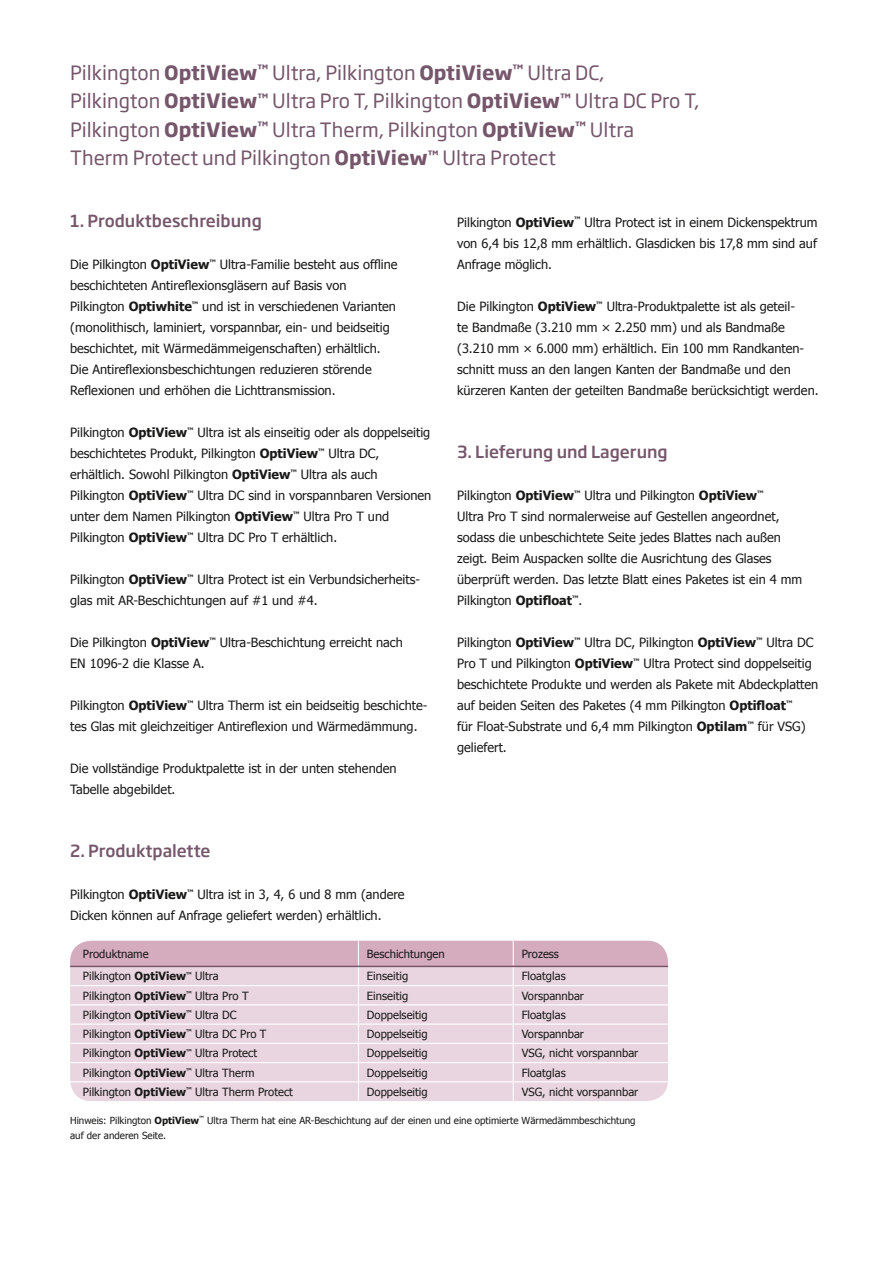
<style>
.page{position:relative;width:893px;height:1263px;background:#fff}
.page>*{position:absolute;margin:0;border:0;box-sizing:border-box;transform-origin:0 0}
.t1{font:19.5px/28.5px "Soho Gothic Pro";color:#75566b}
.t2{font:500 16.5px "Soho Gothic Pro";color:#75566b}
.t3{font:12.75px/21px "Tahoma";color:#191918}
.t4{font:11.25px "Tahoma";color:#191918}
.t5{font:9.75px/15px "Tahoma";color:#191918}
.s1{font-weight:700}
</style>
<div class="page">
<svg style="left:70px;top:941px;width:598px;height:160px;background:#e6d0db"></svg>
<hr style="left:70px;top:966px;width:288px;height:1px;background:#75566b">
<hr style="left:358px;top:966px;width:155px;height:1px;background:#75566b">
<hr style="left:513px;top:966px;width:155px;height:1px;background:#75566b">
<p class="t1" style="left:70px;top:57px;width:631px">Pilkington <span class="s1">OptiView</span><sup>™</sup> Ultra, Pilkington <span class="s1">OptiView</span><sup>™</sup> Ultra DC, Pilkington <span class="s1">OptiView</span><sup>™</sup> Ultra Pro T, Pilkington <span class="s1">OptiView</span><sup>™</sup> Ultra DC Pro T, Pilkington <span class="s1">OptiView</span><sup>™</sup> Ultra Therm, Pilkington <span class="s1">OptiView</span><sup>™</sup> Ultra<br>Therm Protect und Pilkington <span class="s1">OptiView</span><sup>™</sup> Ultra Protect</p>
<p class="t2" style="left:70px;top:208px;width:193px">1. Produktbeschreibung</p>
<p class="t3" style="left:70px;top:253px;width:329px">Die Pilkington <span class="s1">OptiView</span><sup>™</sup> Ultra-Familie besteht aus offline beschichteten Antireflexionsgläsern auf Basis von Pilkington <span class="s1">Optiwhite</span><sup>™</sup> und ist in verschiedenen Varianten (monolithisch, laminiert, vorspannbar, ein- und beidseitig beschichtet, mit Wärmedämmeigenschaften) erhältlich.<br>Die Antireflexionsbeschichtungen reduzieren störende Reflexionen und erhöhen die Lichttransmission.</p>
<p class="t3" style="left:70px;top:421px;width:363px">Pilkington <span class="s1">OptiView</span><sup>™</sup> Ultra ist als einseitig oder als doppelseitig beschichtetes Produkt, Pilkington <span class="s1">OptiView</span><sup>™</sup> Ultra DC, erhältlich. Sowohl Pilkington <span class="s1">OptiView</span><sup>™</sup> Ultra als auch Pilkington <span class="s1">OptiView</span><sup>™</sup> Ultra DC sind in vorspannbaren Versionen unter dem Namen Pilkington <span class="s1">OptiView</span><sup>™</sup> Ultra Pro T und Pilkington <span class="s1">OptiView</span><sup>™</sup> Ultra DC Pro T erhältlich.</p>
<p class="t3" style="left:70px;top:568px;width:351px">Pilkington <span class="s1">OptiView</span><sup>™</sup> Ultra Protect ist ein Verbundsicherheits&shy;glas mit AR-Beschichtungen auf #1 und #4.</p>
<p class="t3" style="left:70px;top:631px;width:334px">Die Pilkington <span class="s1">OptiView</span><sup>™</sup> Ultra-Beschichtung erreicht nach<br>EN 1096-2 die Klasse A.</p>
<p class="t3" style="left:70px;top:694px;width:359px">Pilkington <span class="s1">OptiView</span><sup>™</sup> Ultra Therm ist ein beidseitig beschichte&shy;tes Glas mit gleichzeitiger Antireflexion und Wärmedämmung.</p>
<p class="t3" style="left:70px;top:757px;width:328px">Die vollständige Produktpalette ist in der unten stehenden<br>Tabelle abgebildet.</p>
<p class="t2" style="left:70px;top:838px;width:142px">2. Produktpalette</p>
<p class="t3" style="left:70px;top:883px;width:336px">Pilkington <span class="s1">OptiView</span><sup>™</sup> Ultra ist in 3, 4, 6 und 8 mm (andere<br>Dicken können auf Anfrage geliefert werden) erhältlich.</p>
<p class="t3" style="left:457px;top:211px;width:362px;text-align:justify">Pilkington <span class="s1">OptiView</span><sup>™</sup> Ultra Protect ist in einem Dickenspektrum von 6,4 bis 12,8 mm erhältlich. Glasdicken bis 17,8 mm sind auf Anfrage möglich.</p>
<p class="t3" style="left:457px;top:295px;width:363px">Die Pilkington <span class="s1">OptiView</span><sup>™</sup> Ultra-Produktpalette ist als geteil-<br>te Bandmaße (3.210 mm × 2.250 mm) und als Bandmaße (3.210 mm × 6.000 mm) erhältlich. Ein 100 mm Randkanten&shy;schnitt muss an den langen Kanten der Bandmaße und den kürzeren Kanten der geteilten Bandmaße berücksichtigt werden.</p>
<p class="t2" style="left:457px;top:439px;width:212px">3. Lieferung und Lagerung</p>
<p class="t3" style="left:457px;top:484px;width:347px">Pilkington <span class="s1">OptiView</span><sup>™</sup> Ultra und Pilkington <span class="s1">OptiView</span><sup>™<br></sup>Ultra Pro T sind normalerweise auf Gestellen angeordnet, sodass die unbeschichtete Seite jedes Blattes nach außen zeigt. Beim Auspacken sollte die Ausrichtung des Glases überprüft werden. Das letzte Blatt eines Paketes ist ein 4 mm Pilkington <span class="s1">Optifloat</span><sup>™</sup>.</p>
<p class="t3" style="left:457px;top:631px;width:363px">Pilkington <span class="s1">OptiView</span><sup>™</sup> Ultra DC, Pilkington <span class="s1">OptiView</span><sup>™</sup> Ultra DC Pro T und Pilkington <span class="s1">OptiView</span><sup>™</sup> Ultra Protect sind doppelseitig beschichtete Produkte und werden als Pakete mit Abdeckplatten auf beiden Seiten des Paketes (4 mm Pilkington <span class="s1">Optifloat</span><sup>™<br></sup>für Float-Substrate und 6,4 mm Pilkington <span class="s1">Optilam</span><sup>™</sup> für VSG) geliefert.</p>
<p class="t4" style="left:83px;top:946px;width:67px">Produktname</p>
<p class="t4" style="left:367px;top:946px;width:79px">Beschichtungen</p>
<p class="t4" style="left:522px;top:946px;width:39px">Prozess</p>
<p class="t4" style="left:83px;top:969px;width:137px">Pilkington <span class="s1">OptiView</span><sup>™</sup> Ultra</p>
<p class="t4" style="left:367px;top:969px;width:43px">Einseitig</p>
<p class="t4" style="left:522px;top:969px;width:45px">Floatglas</p>
<p class="t4" style="left:83px;top:988px;width:167px">Pilkington <span class="s1">OptiView</span><sup>™</sup> Ultra Pro T</p>
<p class="t4" style="left:367px;top:988px;width:43px">Einseitig</p>
<p class="t4" style="left:522px;top:988px;width:64px">Vorspannbar</p>
<p class="t4" style="left:83px;top:1007px;width:155px">Pilkington <span class="s1">OptiView</span><sup>™</sup> Ultra DC</p>
<p class="t4" style="left:367px;top:1007px;width:62px">Doppelseitig</p>
<p class="t4" style="left:522px;top:1007px;width:45px">Floatglas</p>
<p class="t4" style="left:83px;top:1026px;width:185px">Pilkington <span class="s1">OptiView</span><sup>™</sup> Ultra DC Pro T</p>
<p class="t4" style="left:367px;top:1026px;width:62px">Doppelseitig</p>
<p class="t4" style="left:522px;top:1026px;width:64px">Vorspannbar</p>
<p class="t4" style="left:83px;top:1046px;width:176px">Pilkington <span class="s1">OptiView</span><sup>™</sup> Ultra Protect</p>
<p class="t4" style="left:367px;top:1046px;width:62px">Doppelseitig</p>
<p class="t4" style="left:522px;top:1046px;width:118px">VSG, nicht vorspannbar</p>
<p class="t4" style="left:83px;top:1065px;width:173px">Pilkington <span class="s1">OptiView</span><sup>™</sup> Ultra Therm</p>
<p class="t4" style="left:367px;top:1065px;width:62px">Doppelseitig</p>
<p class="t4" style="left:522px;top:1065px;width:45px">Floatglas</p>
<p class="t4" style="left:83px;top:1084px;width:212px">Pilkington <span class="s1">OptiView</span><sup>™</sup> Ultra Therm Protect</p>
<p class="t4" style="left:367px;top:1084px;width:62px">Doppelseitig</p>
<p class="t4" style="left:522px;top:1084px;width:118px">VSG, nicht vorspannbar</p>
<p class="t5" style="left:70px;top:1112px;width:567px">Hinweis: Pilkington <span class="s1">OptiView</span><sup>™</sup> Ultra Therm hat eine AR-Beschichtung auf der einen und eine optimierte Wärmedämmbeschichtung auf der anderen Seite.</p>
</div>
